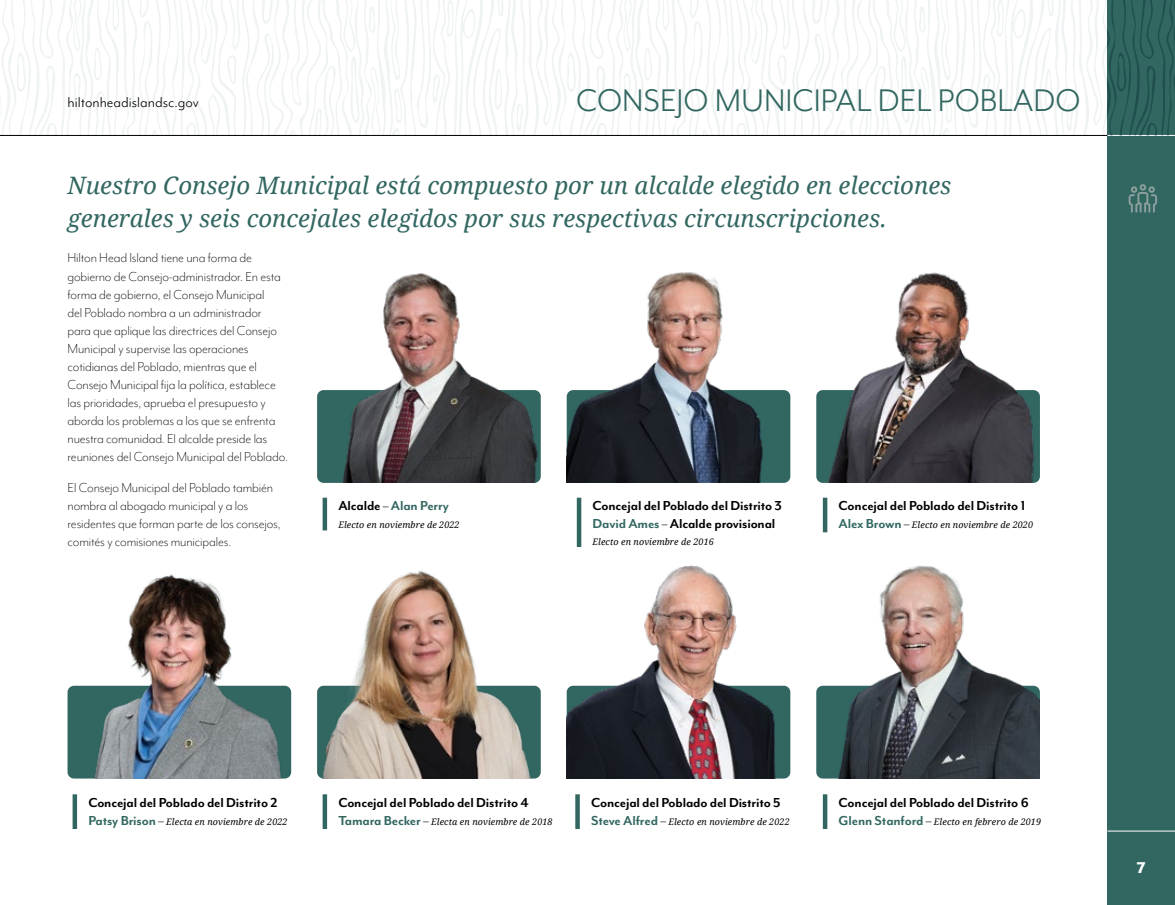
<style>
.page{position:relative;width:1175px;height:905px;background:#fff}
.page>*{position:absolute;margin:0;border:0;box-sizing:border-box;transform-origin:0 0}
.t1{font:36px "Mr Eaves Mod OT";color:#326761}
.t2{font:italic 24px/33px "Droid Serif";color:#326761}
.t3{font:800 18px "Mr Eaves Mod OT";color:#fff}
.t4{font:16.5px "Mr Eaves Mod OT";color:#000}
.t5{font:300 15px/18px "Mr Eaves Mod OT";letter-spacing:-.01em;color:#000}
.t6{font:700 15px/18px "Mr Eaves Mod OT";letter-spacing:-.01em;color:#000}
.t7{font:700 15px "Mr Eaves Mod OT";letter-spacing:-.01em;color:#326761}
.t8{font:italic 9px "Droid Serif";letter-spacing:.01em;color:#000}
.s1{color:#000}
.s2{font-weight:400;color:#000}
.s3{color:#326761}
.s4{font-weight:400}
.s5{font-family:"Mr Eaves Mod OT";font-weight:700;font-style:normal;font-size:15px;color:#326761}
.s6{font-family:"Mr Eaves Mod OT";font-style:normal;font-size:15px}
</style>
<div class="page">
<div style="left:1107px;top:0;width:67px;height:904px;background:#326761"></div>
<hr style="left:1107px;top:830px;width:67px;height:1px;background:#fff">
<svg style="left:0;top:0;width:1174px;height:136px"></svg>
<img style="left:566px;top:272px;width:224px;height:211px">
<img style="left:317px;top:273px;width:224px;height:210px">
<img style="left:816px;top:272px;width:224px;height:211px">
<div style="left:322px;top:497px;width:5px;height:33px;background:#326761"></div>
<div style="left:322px;top:794px;width:5px;height:35px;background:#326761"></div>
<hr style="left:73px;top:794px;width:4px;height:35px;background:#326761">
<hr style="left:577px;top:497px;width:4px;height:50px;background:#326761">
<div style="left:575px;top:794px;width:5px;height:35px;background:#326761"></div>
<hr style="left:823px;top:497px;width:4px;height:35px;background:#326761">
<hr style="left:823px;top:794px;width:4px;height:35px;background:#326761">
<img style="left:68px;top:574px;width:223px;height:204px">
<img style="left:317px;top:570px;width:224px;height:208px">
<img style="left:566px;top:565px;width:224px;height:213px">
<img style="left:816px;top:565px;width:224px;height:213px">
<svg style="left:1128px;top:184px;width:29px;height:29px"></svg>
<p class="t4" style="left:68px;top:93px;width:133px">hiltonheadislandsc.gov</p>
<h1 class="t1" style="left:576px;top:81px;width:505px">CONSEJO MUNICIPAL DEL POBLADO</h1>
<h2 class="t2" style="left:68px;top:168px;width:885px">Nuestro Consejo Municipal está compuesto por un alcalde elegido en elecciones generales y seis concejales elegidos por sus respectivas circunscripciones.</h2>
<p class="t5" style="left:68px;top:249px;width:222px">Hilton Head Island tiene una forma de gobierno de Consejo-administrador. En esta forma de gobierno, el Consejo Municipal<br>del Poblado nombra a un administrador para que aplique las directrices del Consejo Municipal y supervise las operaciones cotidianas del Poblado, mientras que el Consejo Municipal fija la política, establece las prioridades, aprueba el presupuesto y aborda los problemas a los que se enfrenta nuestra comunidad. El alcalde preside las reuniones del Consejo Municipal del Poblado.</p>
<p class="t5" style="left:68px;top:478px;width:215px">El Consejo Municipal del Poblado también nombra al abogado municipal y a los residentes que forman parte de los consejos, comités y comisiones municipales.</p>
<p class="t7" style="left:338px;top:497px;width:112px"><span class="s1">Alcalde</span> <span class="s2">–</span> Alan Perry</p>
<p class="t8" style="left:338px;top:519px;width:123px">Electo en noviembre de 2022</p>
<p class="t6" style="left:592px;top:496px;width:191px">Concejal del Poblado del Distrito 3<br><span class="s3">David Ames</span> <span class="s4">–</span> Alcalde provisional</p>
<p class="t8" style="left:592px;top:535px;width:123px">Electo en noviembre de 2016</p>
<p class="t6" style="left:838px;top:496px;width:188px">Concejal del Poblado del Distrito 1</p>
<p class="t8" style="left:838px;top:519px;width:196px"><span class="s5">Alex Brown</span> <span class="s6">–</span> Electo en noviembre de 2020</p>
<p class="t6" style="left:88px;top:793px;width:191px">Concejal del Poblado del Distrito 2</p>
<p class="t8" style="left:88px;top:815px;width:201px"><span class="s5">Patsy Brison</span> <span class="s6">–</span> Electa en noviembre de 2022</p>
<p class="t6" style="left:338px;top:793px;width:192px">Concejal del Poblado del Distrito 4</p>
<p class="t8" style="left:338px;top:815px;width:216px"><span class="s5">Tamara Becker</span><span class="s6">–</span> Electa en noviembre de 2018</p>
<p class="t6" style="left:591px;top:793px;width:191px">Concejal del Poblado del Distrito 5</p>
<p class="t8" style="left:591px;top:815px;width:200px"><span class="s5">Steve Alfred</span> <span class="s6">–</span> Electo en noviembre de 2022</p>
<p class="t6" style="left:838px;top:793px;width:192px">Concejal del Poblado del Distrito 6</p>
<p class="t8" style="left:838px;top:815px;width:204px"><span class="s5">Glenn Stanford</span> <span class="s6">–</span> Electo en febrero de 2019</p>
<p class="t3" style="left:1136px;top:857px;width:10px">7</p>
</div>
